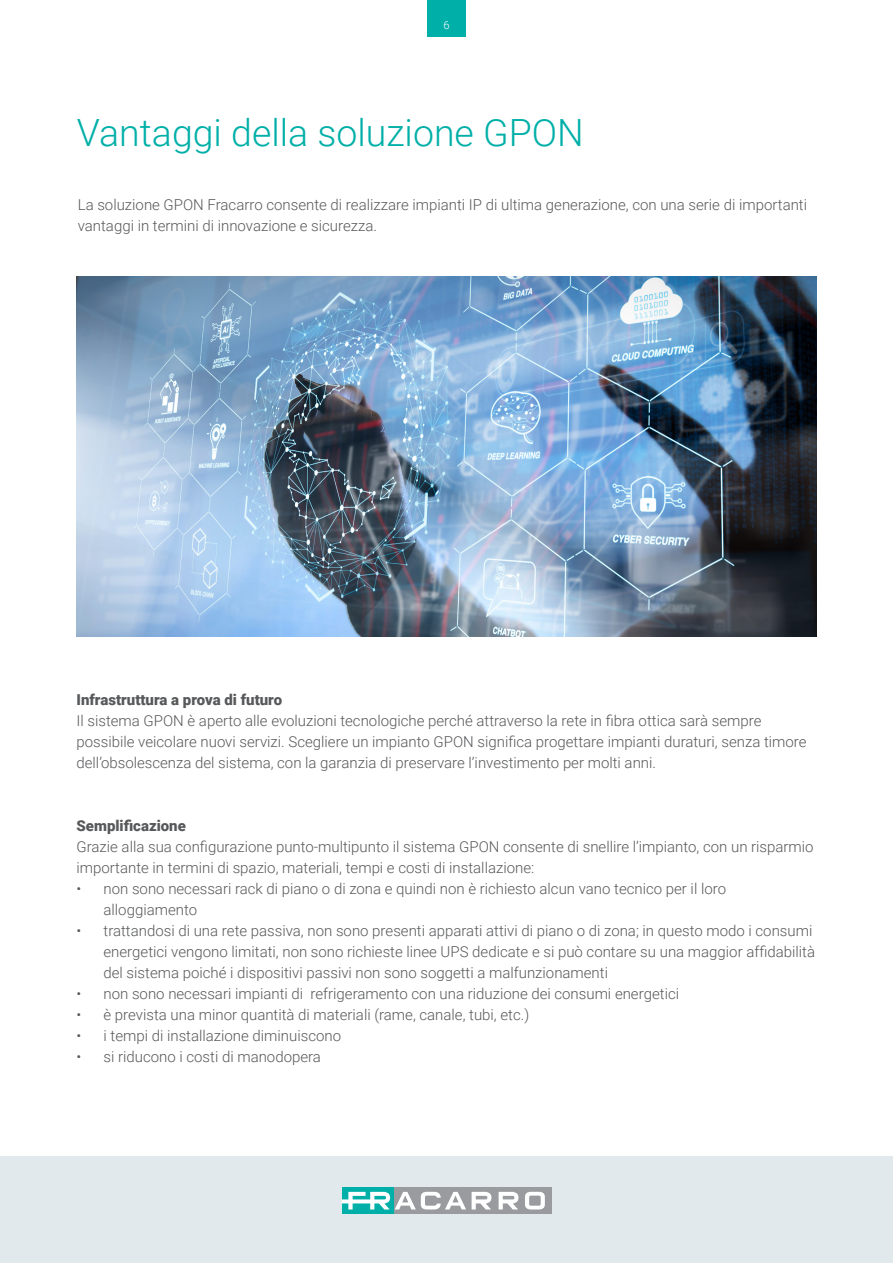
<style>
.page{position:relative;width:893px;height:1263px;background:#fff}
.page>*{position:absolute;margin:0;border:0;box-sizing:border-box;transform-origin:0 0}
.t1{font:300 37.5px "Roboto";color:#00afa8}
.t2{font:300 15px/21px "Roboto";color:#57585a}
.t3{font:900 15px "Roboto";color:#57585a}
.t4{font:300 11.25px "Roboto";color:#fff}
</style>
<div class="page">
<div style="left:0;top:1157px;width:893px;height:106px;background:#e2e9ed"></div>
<div style="left:389px;top:1187px;width:162px;height:27px;background:#999b9e"></div>
<div style="left:342px;top:1187px;width:51px;height:27px;background:#00afa8"></div>
<svg style="left:472px;top:1192px;width:19px;height:17px"></svg>
<svg style="left:499px;top:1192px;width:19px;height:17px"></svg>
<svg style="left:525px;top:1192px;width:20px;height:17px"></svg>
<svg style="left:342px;top:1192px;width:124px;height:17px"></svg>
<div style="left:427px;top:0;width:39px;height:36px;background:#00afa8"></div>
<img style="left:77px;top:276px;width:739px;height:360px">
<p class="t4" style="left:443px;top:19px;width:8px">66</p>
<h1 class="t1" style="left:77px;top:106px;width:508px">Vantaggi della soluzione GPON</h1>
<p class="t2" style="left:78px;top:193px;width:731px">La soluzione GPON Fracarro consente di realizzare impianti IP di ultima generazione, con una serie di importanti vantaggi in termini di innovazione e sicurezza.</p>
<p class="t3" style="left:77px;top:689px;width:207px">Infrastruttura a prova di futuro</p>
<p class="t2" style="left:77px;top:710px;width:732px">Il sistema GPON è aperto alle evoluzioni tecnologiche perché attraverso la rete in fibra ottica sarà sempre possibile veicolare nuovi servizi. Scegliere un impianto GPON significa progettare impianti duraturi, senza timore dell’obsolescenza del sistema, con la garanzia di preservare l’investimento per molti anni.</p>
<p class="t3" style="left:77px;top:815px;width:111px">Semplificazione</p>
<p class="t2" style="left:77px;top:836px;width:739px">Grazie alla sua configurazione punto-multipunto il sistema GPON consente di snellire l’impianto, con un risparmio importante in termini di spazio, materiali, tempi e costi di installazione:</p>
<p class="t2" style="left:104px;top:878px;width:624px;text-indent:-27px">• non sono necessari rack di piano o di zona e quindi non è richiesto alcun vano tecnico per il loro alloggiamento</p>
<p class="t2" style="left:104px;top:920px;width:713px;text-indent:-27px">• trattandosi di una rete passiva, non sono presenti apparati attivi di piano o di zona; in questo modo i consumi energetici vengono limitati, non sono richieste linee UPS dedicate e si può contare su una maggior affidabilità del sistema poiché i dispositivi passivi non sono soggetti a malfunzionamenti</p>
<p class="t2" style="left:77px;top:983px;width:604px">• non sono necessari impianti di refrigeramento con una riduzione dei consumi energetici</p>
<p class="t2" style="left:77px;top:1004px;width:454px">• è prevista una minor quantità di materiali (rame, canale, tubi, etc.)</p>
<p class="t2" style="left:77px;top:1025px;width:266px">• i tempi di installazione diminuiscono</p>
<p class="t2" style="left:77px;top:1046px;width:246px">• si riducono i costi di manodopera</p>
</div>
